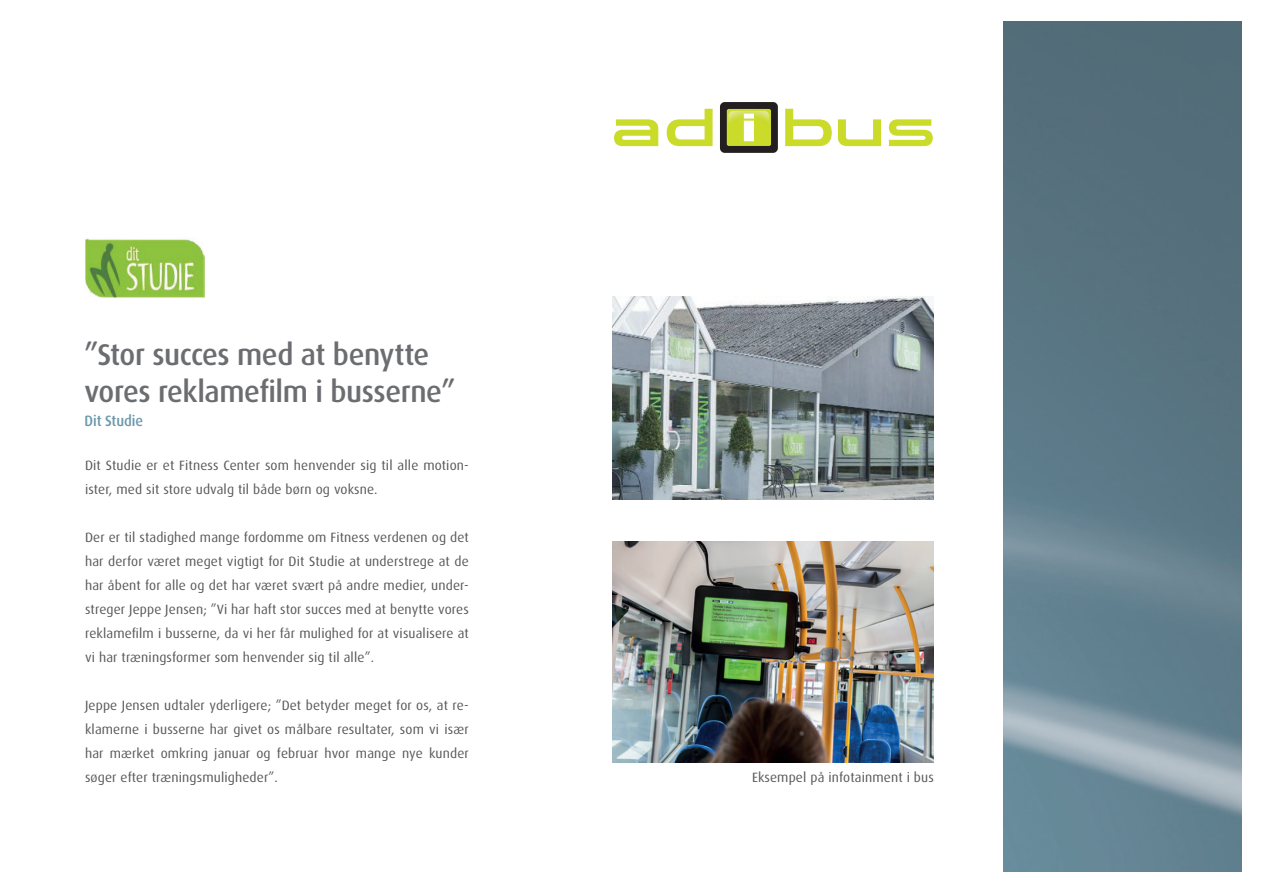
<style>
.page{position:relative;width:1263px;height:893px;background:#fff}
.page>*{position:absolute;margin:0;border:0;box-sizing:border-box;transform-origin:0 0}
.t1{font:500 30px/37.5px "Dax";letter-spacing:-.015em;color:#6c6d70}
.t2{font:500 15px "Dax";letter-spacing:-.005em;color:#6c98ac;scale:.95 1}
.t3{font:13.5px/24px "Dax";letter-spacing:.01em;color:#57585a;text-align:justify}
</style>
<div class="page">
<img style="left:612px;top:541px;width:322px;height:221px">
<img style="left:612px;top:297px;width:322px;height:203px">
<img style="left:85px;top:238px;width:119px;height:60px">
<img style="left:1003px;top:21px;width:239px;height:851px">
<div style="left:720px;top:102px;width:58px;height:51px;background:#231f20;border-radius:5px"></div>
<div style="left:727px;top:109px;width:44px;height:37px;background:#cadb2a;border-radius:2px"></div>
<svg style="left:614px;top:119px;width:44px;height:27px"></svg>
<svg style="left:667px;top:109px;width:46px;height:37px"></svg>
<svg style="left:785px;top:109px;width:47px;height:37px"></svg>
<svg style="left:838px;top:119px;width:43px;height:27px"></svg>
<svg style="left:889px;top:119px;width:44px;height:27px"></svg>
<img style="left:728px;top:111px;width:41px;height:24px">
<svg style="left:744px;top:114px;width:10px;height:27px"></svg>
<h1 class="t1" style="left:85px;top:336px;width:373px">”Stor succes med at benytte vores reklamefilm i busserne”</h1>
<p class="t2" style="left:85px;top:413px;width:63px">Dit Studie</p>
<p class="t3" style="left:85px;top:453px;width:385px">Dit Studie er et Fitness Center som henvender sig til alle motion&shy;ister, med sit store udvalg til både børn og voksne.</p>
<p class="t3" style="left:85px;top:525px;width:385px">Der er til stadighed mange fordomme om Fitness verdenen og det har derfor været meget vigtigt for Dit Studie at understrege at de har åbent for alle og det har været svært på andre medier, under&shy;streger Jeppe Jensen; ”Vi har haft stor succes med at benytte vores reklamefilm i busserne, da vi her får mulighed for at visualisere at vi har træningsformer som henvender sig til alle”.</p>
<p class="t3" style="left:85px;top:693px;width:385px">Jeppe Jensen udtaler yderligere; ”Det betyder meget for os, at re&shy;klamerne i busserne har givet os målbare resultater, som vi især har mærket omkring januar og februar hvor mange nye kunder søger efter træningsmuligheder”.</p>
<p class="t3" style="left:752px;top:765px;width:183px">Eksempel på infotainment i bus</p>
</div>
